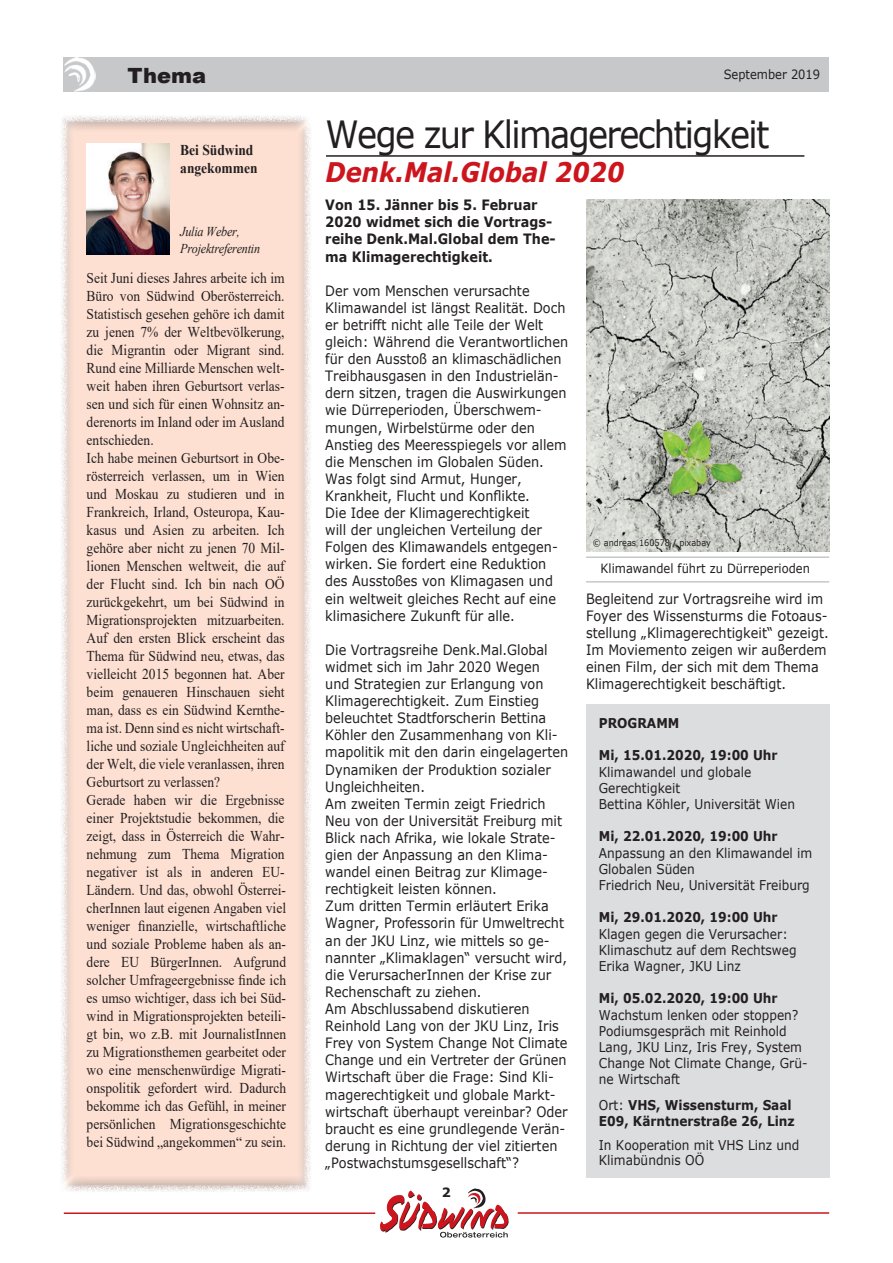
<style>
.page{position:relative;width:893px;height:1263px;background:#fff}
.page>*{position:absolute;margin:0;border:0;box-sizing:border-box;transform-origin:0 0}
.t1{font:37.5px "Verdana";letter-spacing:-.05em;color:#231f20;scale:.9 1}
.t2{font:italic 700 27px "Verdana";color:#cd151d;scale:.9 1}
.t3{font:900 21px "Arial";color:#231f20}
.t4{font:15px/18px "Times New Roman";color:#231f20;scale:.9 1}
.t5{font:700 15px/18px "Times New Roman";color:#231f20;scale:.9 1}
.t6{font:14.25px/17.1px "Verdana";color:#231f20;scale:.9 1}
.t7{font:700 14.25px/17.1px "Verdana";color:#231f20;scale:.9 1}
.t8{font:13.5px/16.2px "Verdana";color:#231f20;scale:.9 1}
.t9{font:700 13.5px/16.2px "Verdana";color:#231f20;scale:.9 1}
.t10{font:italic 13.5px/16.2px "Times New Roman";letter-spacing:-.02em;color:#231f20;scale:.9 1}
.t11{font:12.75px "Verdana";color:#231f20;scale:.9 1}
.t12{font:700 12.75px "Verdana";color:#231f20}
.t13{font:9px "Verdana";color:#231f20;scale:.9 1}
.s1{font-weight:400}
</style>
<div class="page">
<div style="left:64px;top:57px;width:765px;height:34px;background:#c7c8ca"></div>
<svg style="left:380px;top:1188px;width:129px;height:49px"></svg>
<hr style="left:64px;top:1212px;width:311px;height:2px;background:#cd151d">
<hr style="left:518px;top:1212px;width:311px;height:2px;background:#cd151d">
<img style="left:64px;top:57px;width:31px;height:34px">
<hr style="left:326px;top:155px;width:478px;height:2px;background:#231f20">
<div style="left:48px;top:107px;width:265px;height:1087px;background:#231f20;opacity:.5"></div>
<img style="left:87px;top:143px;width:83px;height:112px">
<div style="left:586px;top:705px;width:243px;height:473px;background:#dcdddf"></div>
<img style="left:586px;top:199px;width:243px;height:352px">
<hr style="left:586px;top:556px;width:243px;height:2px;background:#c7c8ca">
<hr style="left:586px;top:581px;width:243px;height:2px;background:#c7c8ca">
<h3 class="t3" style="left:128px;top:60px;width:80px">Thema</h3>
<p class="t5" style="left:180px;top:141px;width:87px">Bei Südwind angekommen</p>
<p class="t10" style="left:180px;top:223px;width:90px">Julia Weber,<br>Projektreferentin</p>
<p class="t4" style="left:87px;top:268px;width:223px">Seit Juni dieses Jahres arbeite ich im Büro von Südwind Oberösterreich.<br>Statistisch gesehen gehöre ich damit zu jenen 7% der Weltbevölkerung, die Migrantin oder Migrant sind.<br>Rund eine Milliarde Menschen welt&shy;weit haben ihren Geburtsort verlas&shy;sen und sich für einen Wohnsitz an&shy;derenorts im Inland oder im Ausland entschieden.<br>Ich habe meinen Geburtsort in Obe&shy;rösterreich verlassen, um in Wien und Moskau zu studieren und in Frankreich, Irland, Osteuropa, Kau&shy;kasus und Asien zu arbeiten. Ich gehöre aber nicht zu jenen 70 Mil&shy;lionen Menschen weltweit, die auf der Flucht sind. Ich bin nach OÖ zurückgekehrt, um bei Südwind in Migrationsprojekten mitzuarbeiten.<br>Auf den ersten Blick erscheint das Thema für Südwind neu, etwas, das vielleicht 2015 begonnen hat. Aber beim genaueren Hinschauen sieht man, dass es ein Südwind Kernthe&shy;ma ist. Denn sind es nicht wirtschaft&shy;liche und soziale Ungleichheiten auf der Welt, die viele veranlassen, ihren Geburtsort zu verlassen?<br>Gerade haben wir die Ergebnisse einer Projektstudie bekommen, die zeigt, dass in Österreich die Wahr&shy;nehmung zum Thema Migration negativer ist als in anderen EU-Ländern. Und das, obwohl Österrei&shy;cherInnen laut eigenen Angaben viel weniger finanzielle, wirtschaftliche und soziale Probleme haben als an&shy;dere EU BürgerInnen. Aufgrund solcher Umfrageergebnisse finde ich es umso wichtiger, dass ich bei Süd&shy;wind in Migrationsprojekten beteili&shy;gt bin, wo z.B. mit JournalistInnen zu Migrationsthemen gearbeitet oder wo eine menschenwürdige Migrati&shy;onspolitik gefordert wird. Dadurch bekomme ich das Gefühl, in meiner persönlichen Migrationsgeschichte bei Südwind „angekommen“ zu sein.</p>
<p class="t11" style="left:724px;top:66px;width:109px">September 2019</p>
<h1 class="t1" style="left:326px;top:108px;width:495px">Wege zur Klimagerechtigkeit</h1>
<h2 class="t2" style="left:326px;top:153px;width:333px">Denk.Mal.Global 2020</h2>
<p class="t7" style="left:325px;top:196px;width:258px">Von 15. Jänner bis 5. Februar<br>2020 widmet sich die Vortrags&shy;reihe Denk.Mal.Global dem The&shy;ma Klimagerechtigkeit.</p>
<p class="t6" style="left:325px;top:282px;width:271px">Der vom Menschen verursachte Klimawandel ist längst Realität. Doch er betrifft nicht alle Teile der Welt gleich: Während die Verantwortlichen für den Ausstoß an klimaschädlichen Treibhausgasen in den Industrielän&shy;dern sitzen, tragen die Auswirkungen wie Dürreperioden, Überschwem&shy;mungen, Wirbelstürme oder den Anstieg des Meeresspiegels vor allem die Menschen im Globalen Süden.<br>Was folgt sind Armut, Hunger, Krankheit, Flucht und Konflikte.<br>Die Idee der Klimagerechtigkeit<br>will der ungleichen Verteilung der Folgen des Klimawandels entgegen&shy;wirken. Sie fordert eine Reduktion des Ausstoßes von Klimagasen und ein weltweit gleiches Recht auf eine klimasichere Zukunft für alle.</p>
<p class="t6" style="left:325px;top:641px;width:271px">Die Vortragsreihe Denk.Mal.Global widmet sich im Jahr 2020 Wegen<br>und Strategien zur Erlangung von Klimagerechtigkeit. Zum Einstieg beleuchtet Stadtforscherin Bettina Köhler den Zusammenhang von Kli&shy;mapolitik mit den darin eingelagerten Dynamiken der Produktion sozialer Ungleichheiten.<br>Am zweiten Termin zeigt Friedrich Neu von der Universität Freiburg mit Blick nach Afrika, wie lokale Strate&shy;gien der Anpassung an den Klima&shy;wandel einen Beitrag zur Klimage&shy;rechtigkeit leisten können.<br>Zum dritten Termin erläutert Erika Wagner, Professorin für Umweltrecht an der JKU Linz, wie mittels so ge&shy;nannter „Klimaklagen“ versucht wird, die VerursacherInnen der Krise zur Rechenschaft zu ziehen.<br>Am Abschlussabend diskutieren Reinhold Lang von der JKU Linz, Iris Frey von System Change Not Climate Change und ein Vertreter der Grünen Wirtschaft über die Frage: Sind Kli&shy;magerechtigkeit und globale Markt&shy;wirtschaft überhaupt vereinbar? Oder braucht es eine grundlegende Verän&shy;derung in Richtung der viel zitierten „Postwachstumsgesellschaft“?</p>
<p class="t12" style="left:442px;top:1183px;width:11px">2</p>
<p class="t13" style="left:593px;top:536px;width:133px">© andreas 160578 / pixabay</p>
<p class="t11" style="left:601px;top:560px;width:234px">Klimawandel führt zu Dürreperioden</p>
<p class="t6" style="left:586px;top:590px;width:271px">Begleitend zur Vortragsreihe wird im Foyer des Wissensturms die Fotoaus&shy;stellung „Klimagerechtigkeit“ gezeigt.<br>Im Moviemento zeigen wir außerdem einen Film, der sich mit dem Thema Klimagerechtigkeit beschäftigt.</p>
<p class="t9" style="left:599px;top:715px;width:91px">PROGRAMM</p>
<p class="t9" style="left:599px;top:747px;width:200px">Mi, 15.01.2020, 19:00 Uhr</p>
<p class="t8" style="left:599px;top:763px;width:220px">Klimawandel und globale<br>Gerechtigkeit<br>Bettina Köhler, Universität Wien</p>
<p class="t9" style="left:599px;top:828px;width:200px">Mi, 22.01.2020, 19:00 Uhr</p>
<p class="t8" style="left:599px;top:844px;width:239px">Anpassung an den Klimawandel im<br>Globalen Süden<br>Friedrich Neu, Universität Freiburg</p>
<p class="t9" style="left:599px;top:909px;width:200px">Mi, 29.01.2020, 19:00 Uhr</p>
<p class="t8" style="left:599px;top:925px;width:221px">Klagen gegen die Verursacher:<br>Klimaschutz auf dem Rechtsweg<br>Erika Wagner, JKU Linz</p>
<p class="t9" style="left:599px;top:990px;width:200px">Mi, 05.02.2020, 19:00 Uhr</p>
<p class="t8" style="left:599px;top:1006px;width:233px">Wachstum lenken oder stoppen?<br>Podiumsgespräch mit Reinhold<br>Lang, JKU Linz, Iris Frey, System<br>Change Not Climate Change, Grü&shy;ne Wirtschaft</p>
<p class="t9" style="left:599px;top:1096px;width:219px"><span class="s1">Ort:</span> VHS, Wissensturm, Saal<br>E09, Kärntnerstraße 26, Linz</p>
<p class="t8" style="left:599px;top:1137px;width:224px;line-height:15px">In Kooperation mit VHS Linz und<br>Klimabündnis OÖ</p>
</div>
